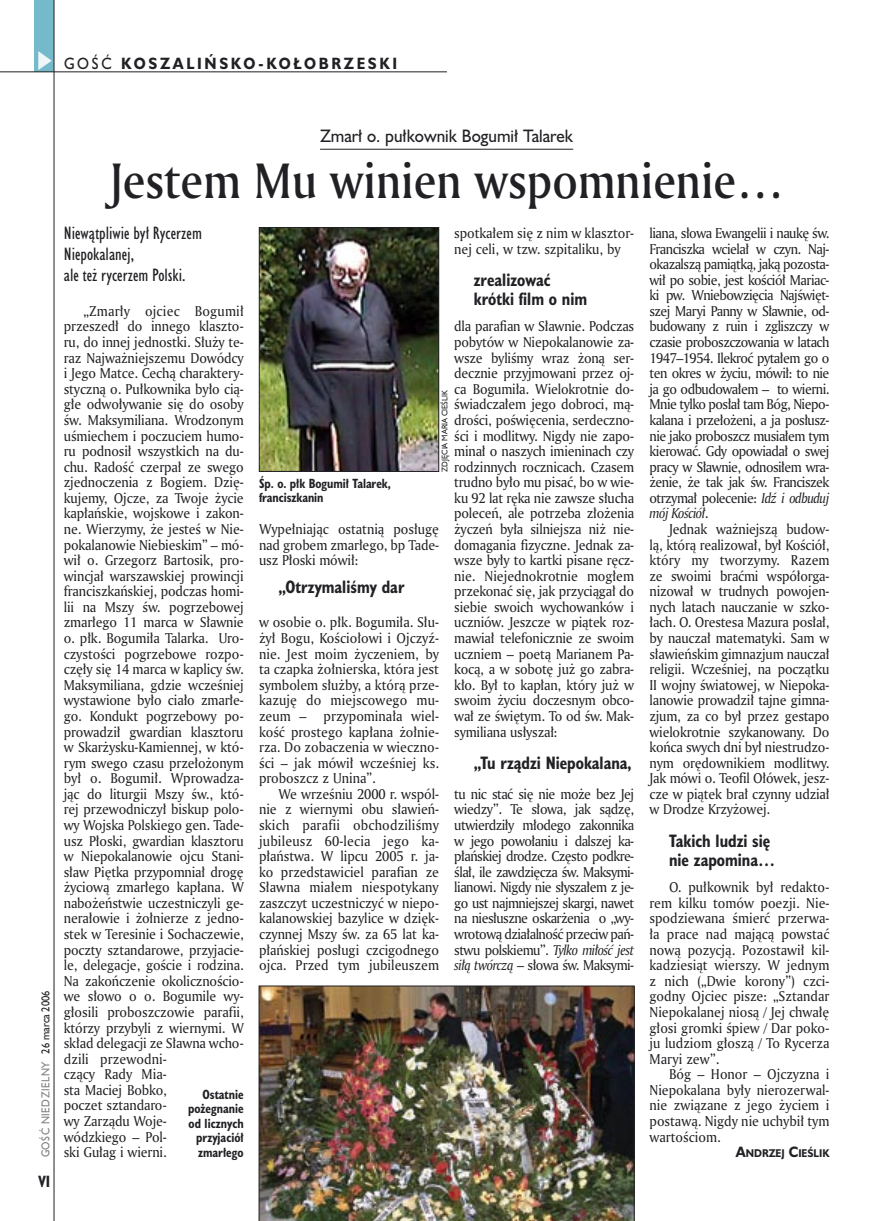
<style>
.page{position:relative;width:872px;height:1221px;background:#fff}
.page>*{position:absolute;margin:0;border:0;box-sizing:border-box;transform-origin:0 0}
._05a_tytyl_AmMd_32_pt{font:48px "Amerigo Md PL";color:#212125;scale:.9 1}
._04_srodtytul_HuCB_11_pt{font:700 16.5px/19.5px "Humanst 521 Cn PL";color:#212125;scale:.94 1}
._06-4_lead_lokal_HuCn_11_pt{font:16.5px/21px "Humanst 521 Cn PL";color:#212125}
._04-3_nadtytul_lokal{font:16.5px "Humanst 521 PL";color:#212125;scale:.94 1}
._15a_temat_lewo{font:700 15px "Humanst 521 PL";letter-spacing:.2em;color:#212125;scale:.9 1}
._16_pagina_lewa{font:700 15px "Humanst 521 Cn PL";color:#212125;scale:.94 1}
._01_body_tekst{font:13.8px/15.6px "Amerigo PL";letter-spacing:-.01em;color:#212125;text-align:justify;scale:.94 1}
._09_podpis_zdjecia_HuCnB{font:700 12.3px/14.4px "Humanst 521 Cn PL";color:#212125;text-align:right;scale:.94 1}
._18a_data_lewa_GOSC{font:10.5px "Humanst 521 PL";letter-spacing:.05em;color:#7f7f83;scale:.9 1}
._18_data_lewa{font:10.5px "Humanst 521 PL";color:#212125;scale:.9 1}
._12a_autor_na_koncu_HuBd{font:700 10.35px "Humanst 521 PL";color:#212125;scale:.9 1}
._09a_autor_zdjecia_Hu_5_pt{font:7.5px "Humanst 521 PL";color:#212125;scale:.94 1}
.s1{font-weight:400}
.s2{font-style:italic}
.s3{font-size:13.8px}
</style>
<div class="page">
<div style="left:35px;top:0;width:19px;height:72px;background:#75baca"></div>
<svg style="left:38px;top:51px;width:14px;height:19px"></svg>
<hr style="left:54px;top:0;width:1px;height:1220px;background:#212125">
<hr style="left:0;top:72px;width:447px;height:1px;background:#212125">
<hr style="left:320px;top:149px;width:253px;height:1px;background:#212125">
<img style="left:261px;top:229px;width:176px;height:240px">
<div style="left:259px;top:227px;width:180px;height:244px;border:1px solid #212125"></div>
<img style="left:259px;top:985px;width:375px;height:235px">
<p class="_15a_temat_lewo" style="left:64px;top:53px;width:372px"><span class="s1">GOŚĆ</span> KOSZALIŃSKO-KOŁOBRZESKI</p>
<p class="_18_data_lewa" style="left:38px;top:1053px;width:71px;rotate:-90deg">26 marca 2006</p>
<p class="_18a_data_lewa_GOSC" style="left:38px;top:1157px;width:108px;rotate:-90deg">GOŚĆ NIEDZIELNY</p>
<p class="_16_pagina_lewa" style="left:38px;top:1170px;width:14px">VI</p>
<p class="_04-3_nadtytul_lokal" style="left:320px;top:125px;width:271px">Zmarł o. pułkownik Bogumił Talarek</p>
<p class="_05a_tytyl_AmMd_32_pt" style="left:110px;top:149px;width:750px">Jestem Mu winien wspomnienie…</p>
<p class="_06-4_lead_lokal_HuCn_11_pt" style="left:64px;top:222px;width:140px">Niewątpliwie był Rycerzem<br>Niepokalanej,<br>ale też rycerzem Polski.</p>
<p class="_01_body_tekst" style="left:64px;top:303px;width:193px;text-align:left;text-indent:20px">„Zmarły ojciec Bogumił przeszedł do innego klaszto&shy;ru, do innej jednostki. Służy te&shy;raz Najważniejszemu Dowódcy i Jego Matce. Cechą charaktery&shy;styczną o. Pułkownika było cią&shy;głe odwoływanie się do osoby św. Maksymiliana. Wrodzonym uśmiechem i poczuciem humo&shy;ru podnosił wszystkich na du&shy;chu. Radość czerpał ze swego zjednoczenia z Bogiem. Dzię&shy;kujemy, Ojcze, za Twoje życie kapłańskie, wojskowe i zakon&shy;ne. Wierzymy, że jesteś w Nie&shy;pokalanowie Niebieskim” – mó&shy;wił o. Grzegorz Bartosik, pro&shy;wincjał warszawskiej prowincji franciszkańskiej, podczas homi&shy;lii na Mszy św. pogrzebowej zmarłego 11 marca w Sławnie o. płk. Bogumiła Talarka. Uro&shy;czystości pogrzebowe rozpo&shy;częły się 14 marca w kaplicy św.<br>Maksymiliana, gdzie wcześniej wystawione było ciało zmarłe&shy;go. Kondukt pogrzebowy po&shy;prowadził gwardian klasztoru w Skarżysku-Kamiennej, w któ&shy;rym swego czasu przełożonym był o. Bogumił. Wprowadza&shy;jąc do liturgii Mszy św., któ&shy;rej przewodniczył biskup polo&shy;wy Wojska Polskiego gen. Tade&shy;usz Płoski, gwardian klasztoru w Niepokalanowie ojcu Stani&shy;sław Piętka przypomniał drogę życiową zmarłego kapłana. W nabożeństwie uczestniczyli ge&shy;nerałowie i żołnierze z jedno&shy;stek w Teresinie i Sochaczewie, poczty sztandarowe, przyjacie&shy;le, delegacje, goście i rodzina.<br>Na zakończenie okolicznościo&shy;we słowo o o. Bogumile wy&shy;głosili proboszczowie parafii, którzy przybyli z wiernymi. W skład delegacji ze Sławna wcho&shy;dzili przewodni-<br>czący Rady Mia-<br>sta Maciej Bobko,<br>poczet sztandaro-<br>wy Zarządu Woje-<br>wódzkiego – Pol-<br>ski Gułag i wierni.</p>
<p class="_01_body_tekst" style="left:454px;top:225px;width:193px">spotkałem się z nim w klasztor&shy;nej celi, w tzw. szpitaliku, by</p>
<p class="_04_srodtytul_HuCB_11_pt" style="left:474px;top:269px;width:122px">zrealizować krótki film o nim</p>
<p class="_01_body_tekst" style="left:454px;top:318px;width:193px">dla parafian w Sławnie. Podczas pobytów w Niepokalanowie za&shy;wsze byliśmy wraz żoną ser&shy;decznie przyjmowani przez oj&shy;ca Bogumiła. Wielokrotnie do&shy;świadczałem jego dobroci, mą&shy;drości, poświęcenia, serdeczno&shy;ści i modlitwy. Nigdy nie zapo&shy;minał o naszych imieninach czy rodzinnych rocznicach. Czasem trudno było mu pisać, bo w wie&shy;ku 92 lat ręka nie zawsze słucha poleceń, ale potrzeba złożenia życzeń była silniejsza niż nie&shy;domagania fizyczne. Jednak za&shy;wsze były to kartki pisane ręcz&shy;nie. Niejednokrotnie mogłem przekonać się, jak przyciągał do siebie swoich wychowanków i uczniów. Jeszcze w piątek roz&shy;mawiał telefonicznie ze swoim uczniem – poetą Marianem Pa&shy;kocą, a w sobotę już go zabra&shy;kło. Był to kapłan, który już w swoim życiu doczesnym obco&shy;wał ze świętym. To od św. Mak&shy;symiliana usłyszał:</p>
<p class="_04_srodtytul_HuCB_11_pt" style="left:474px;top:752px;width:169px">„Tu rządzi Niepokalana,</p>
<p class="_01_body_tekst" style="left:454px;top:785px;width:193px">tu nic stać się nie może bez Jej wiedzy”. Te słowa, jak sądzę, utwierdziły młodego zakonnika w jego powołaniu i dalszej ka&shy;płańskiej drodze. Często podkre&shy;ślał, ile zawdzięcza św. Maksymi&shy;lianowi. Nigdy nie słyszałem z je&shy;go ust najmniejszej skargi, nawet na niesłuszne oskarżenia o „wy&shy;wrotową działalność przeciw pań&shy;stwu polskiemu”. <span class="s2">Tylko miłość jest siłą twórczą</span> – słowa św. Maksymi-</p>
<p class="_01_body_tekst" style="left:649px;top:225px;width:193px">liana, słowa Ewangelii i naukę św.<br>Franciszka wcielał w czyn. Naj&shy;okazalszą pamiątką, jaką pozosta&shy;wił po sobie, jest kościół Mariac&shy;ki pw. Wniebowzięcia Najświęt&shy;szej Maryi Panny w Sławnie, od&shy;budowany z ruin i zgliszczy w czasie proboszczowania w latach 1947–1954. Ilekroć pytałem go o ten okres w życiu, mówił: to nie ja go odbudowałem – to wierni.<br>Mnie tylko posłał tam Bóg, Niepo&shy;kalana i przełożeni, a ja posłusz&shy;nie jako proboszcz musiałem tym kierować. Gdy opowiadał o swej pracy w Sławnie, odnosiłem wra&shy;żenie, że tak jak św. Franciszek otrzymał polecenie: <span class="s2">Idź i odbuduj mój Kościół</span>.</p>
<p class="_01_body_tekst" style="left:649px;top:521px;width:193px;text-indent:20px">Jednak ważniejszą budow&shy;lą, którą realizował, był Kościół, który my tworzymy. Razem ze swoimi braćmi współorga&shy;nizował w trudnych powojen&shy;nych latach nauczanie w szko&shy;łach. O. Orestesa Mazura posłał, by nauczał matematyki. Sam w sławieńskim gimnazjum nauczał religii. Wcześniej, na początku II wojny światowej, w Niepoka&shy;lanowie prowadził tajne gimna&shy;zjum, za co był przez gestapo wielokrotnie szykanowany. Do końca swych dni był niestrudzo&shy;nym orędownikiem modlitwy.<br>Jak mówi o. Teofil Ołówek, jesz&shy;cze w piątek brał czynny udział w Drodze Krzyżowej.</p>
<p class="_04_srodtytul_HuCB_11_pt" style="left:669px;top:830px;width:114px">Takich ludzi się nie zapomina…</p>
<p class="_01_body_tekst" style="left:649px;top:879px;width:193px;text-indent:20px">O. pułkownik był redakto&shy;rem kilku tomów poezji. Nie&shy;spodziewana śmierć przerwa&shy;ła prace nad mającą powstać nową pozycją. Pozostawił kil&shy;kadziesiąt wierszy. W jednym z nich („Dwie korony”) czci&shy;godny Ojciec pisze: „Sztandar Niepokalanej niosą / Jej chwałę głosi gromki śpiew / Dar poko&shy;ju ludziom głoszą / To Rycerza Maryi zew”.</p>
<p class="_01_body_tekst" style="left:649px;top:1066px;width:193px;text-indent:20px">Bóg – Honor – Ojczyzna i Niepokalana były nierozerwal&shy;nie związane z jego życiem i postawą. Nigdy nie uchybił tym wartościom.</p>
<p class="_12a_autor_na_koncu_HuBd" style="left:736px;top:1146px;width:105px"><span class="s3">A</span>NDRZEJ <span class="s3">C</span>IEŚLIK</p>
<p class="_09a_autor_zdjecia_Hu_5_pt" style="left:439px;top:471px;width:88px;rotate:-90deg">ZDJĘCIA MARIA CIEŚLIK</p>
<p class="_09_podpis_zdjecia_HuCnB" style="left:259px;top:476px;width:142px;text-align:left">Śp. o. płk Bogumił Talarek, franciszkanin</p>
<p class="_01_body_tekst" style="left:259px;top:521px;width:193px">Wypełniając ostatnią posługę nad grobem zmarłego, bp Tade&shy;usz Płoski mówił:</p>
<p class="_04_srodtytul_HuCB_11_pt" style="left:279px;top:576px;width:135px">„Otrzymaliśmy dar</p>
<p class="_01_body_tekst" style="left:259px;top:614px;width:193px">w osobie o. płk. Bogumiła. Słu&shy;żył Bogu, Kościołowi i Ojczyź&shy;nie. Jest moim życzeniem, by ta czapka żołnierska, która jest symbolem służby, a którą prze&shy;kazuję do miejscowego mu&shy;zeum –</p>
<p class="_01_body_tekst" style="left:259px;top:707px;width:193px;text-indent:65px">przypominała wiel&shy;kość prostego kapłana żołnie&shy;rza. Do zobaczenia w wieczno&shy;ści – jak mówił wcześniej ks. proboszcz z Unina”.</p>
<p class="_01_body_tekst" style="left:259px;top:785px;width:193px;text-indent:20px">We wrześniu 2000 r. wspól&shy;nie z wiernymi obu sławień&shy;skich parafii obchodziliśmy jubileusz 60-lecia jego ka&shy;płaństwa. W lipcu 2005 r. ja&shy;ko przedstawiciel parafian ze Sławna miałem niespotykany zaszczyt uczestniczyć w niepo&shy;kalanowskiej bazylice w dzięk&shy;czynnej Mszy św. za 65 lat ka&shy;płańskiej posługi czcigodnego ojca. Przed tym jubileuszem</p>
<p class="_09_podpis_zdjecia_HuCnB" style="left:188px;top:1086px;width:61px">Ostatnie pożegnanie od licznych przyjaciół zmarłego</p>
</div>
